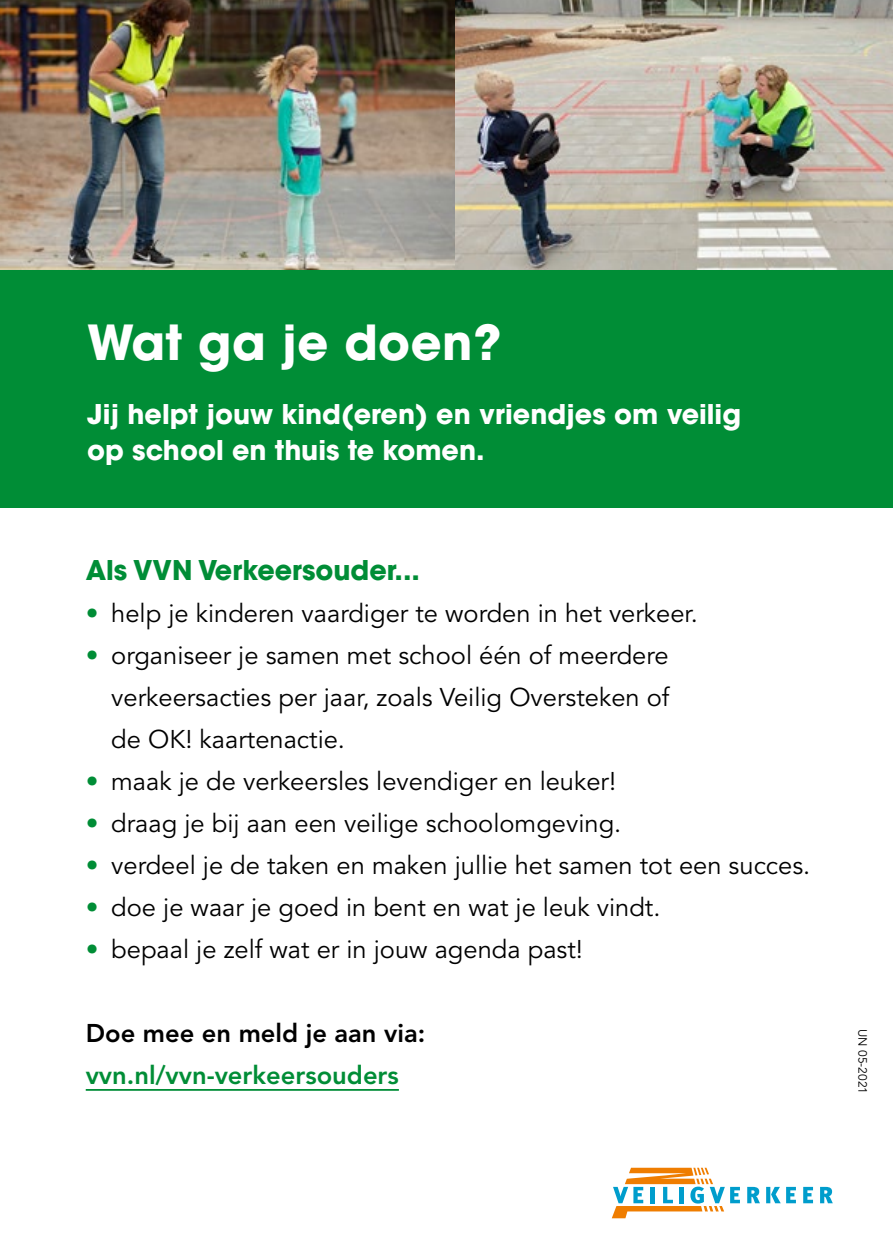
<style>
.page{position:relative;width:893px;height:1259px;background:#fff}
.page>*{position:absolute;margin:0;border:0;box-sizing:border-box;transform-origin:0 0}
.t1{font:700 48px "ITC Avant Garde Std";letter-spacing:.01em;color:#fff}
.t2{font:700 27px/36px "ITC Avant Garde Std";color:#fff}
.t3{font:700 27px "ITC Avant Garde Std";color:#008d36}
.t4{font:25.5px/42px "Avenir LT Std";color:#000;text-align:justify}
.t5{font:800 25.5px/42px "Avenir LT Std";color:#008d36}
.t6{font:12px "Avenir LT Std";color:#000}
.s1{color:#008d36}
.s2{color:#000}
</style>
<div class="page">
<svg style="left:612px;top:1167px;width:128px;height:51px"></svg>
<svg style="left:747px;top:1187px;width:13px;height:16px"></svg>
<svg style="left:766px;top:1186px;width:30px;height:17px"></svg>
<svg style="left:803px;top:1186px;width:10px;height:17px"></svg>
<svg style="left:820px;top:1187px;width:13px;height:16px"></svg>
<hr style="left:86px;top:1089px;width:313px;height:1px;background:#008d36">
<img style="left:0;top:0;width:893px;height:270px">
<div style="left:0;top:270px;width:893px;height:238px;background:#008d36"></div>
<p class="t1" style="left:87px;top:312px;width:416px">Wat ga je doen?</p>
<p class="t2" style="left:87px;top:396px;width:655px">Jij helpt jouw kind(eren) en vriendjes om veilig op school en thuis te komen.</p>
<p class="t3" style="left:86px;top:552px;width:336px">Als VVN Verkeersouder...</p>
<p class="t4" style="left:86px;top:592px;width:614px"><span class="s1">•</span> help je kinderen vaardiger te worden in het verkeer.</p>
<p class="t4" style="left:111px;top:634px;width:560px;text-indent:-26px"><span class="s1">•</span> organiseer je samen met school één of meerdere verkeersacties per jaar, zoals Veilig Oversteken of de OK! kaartenactie.</p>
<p class="t4" style="left:86px;top:760px;width:532px"><span class="s1">•</span> maak je de verkeersles levendiger en leuker!</p>
<p class="t4" style="left:86px;top:802px;width:537px"><span class="s1">•</span> draag je bij aan een veilige schoolomgeving.</p>
<p class="t4" style="left:86px;top:844px;width:726px"><span class="s1">•</span> verdeel je de taken en maken jullie het samen tot een succes.</p>
<p class="t4" style="left:86px;top:886px;width:576px"><span class="s1">•</span> doe je waar je goed in bent en wat je leuk vindt.</p>
<p class="t4" style="left:86px;top:928px;width:499px"><span class="s1">•</span> bepaal je zelf wat er in jouw agenda past!</p>
<p class="t5" style="left:86px;top:1012px;width:341px"><span class="s2">Doe mee en meld je aan via: </span>vvn.nl/vvn-verkeersouders</p>
<p class="t6" style="left:869px;top:1029px;width:66px;rotate:90deg">UN 05-2021</p>
</div>
